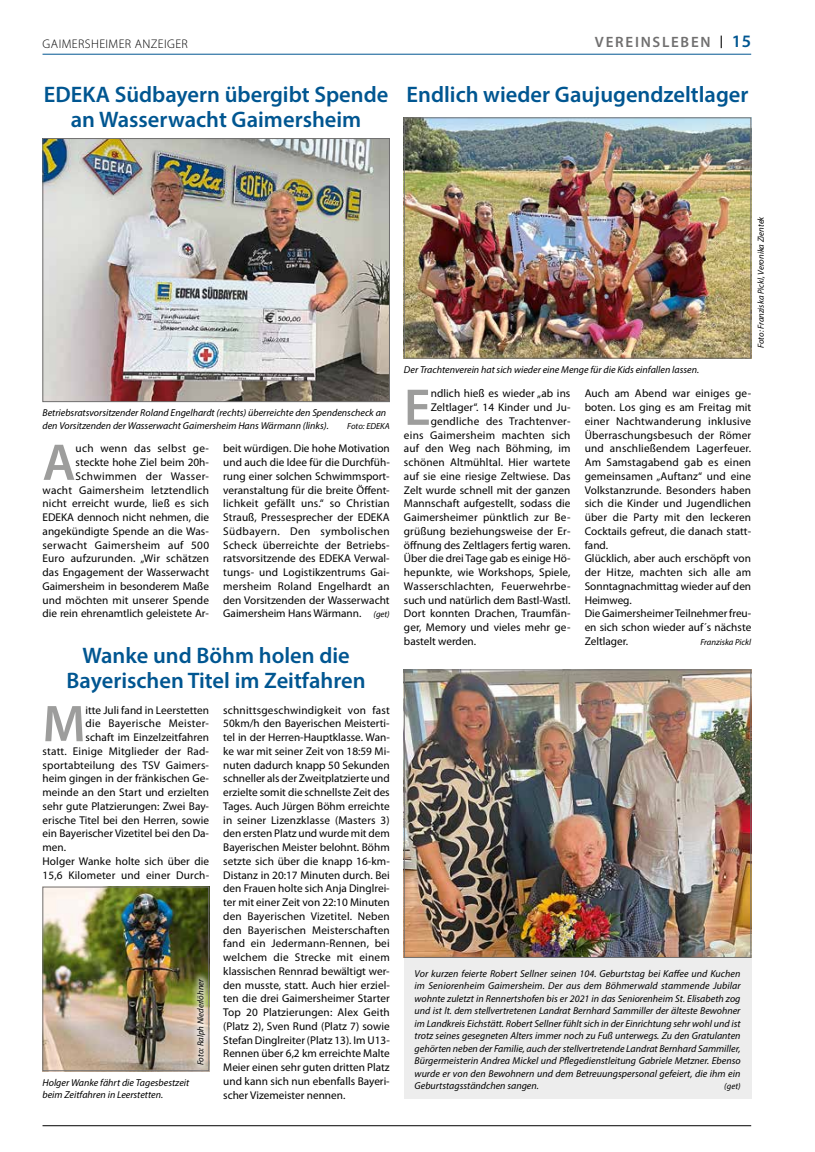
<style>
.page{position:relative;width:815px;height:1152px;background:#fff}
.page>*{position:absolute;margin:0;border:0;box-sizing:border-box;transform-origin:0 0}
.t1{font:600 52px "Myriad Pro";color:#9d9d9c}
.t2{font:600 22.5px/25px "Myriad Pro";color:#005691;text-align:center}
.t3{font:600 15px "Myriad Pro";letter-spacing:.12em;color:#706f6f}
.t4{font:300 12.5px "Myriad Pro";letter-spacing:.035em;color:#000}
.t5{font:11.25px/13.8px "Myriad Pro";letter-spacing:.01em;color:#000;text-align:justify}
.t6{font:italic 10px/12.5px "Myriad Pro";color:#000}
.t7{font:italic 8.75px "Myriad Pro";color:#000}
.s1{font-size:17.5px;color:#005691}
.s2{font-style:italic;font-size:8.75px}
</style>
<div class="page">
<hr style="left:43px;top:1125px;width:708px;height:1px;background:#000">
<div style="left:404px;top:669px;width:347px;height:429px;background:#ededed"></div>
<hr style="left:43px;top:54px;width:708px;height:1px;background:#005691">
<img style="left:45px;top:140px;width:343px;height:260px">
<div style="left:43px;top:138px;width:347px;height:264px;border:1px solid #706f6f"></div>
<img style="left:406px;top:119px;width:343px;height:237px">
<div style="left:404px;top:117px;width:347px;height:241px;border:1px solid #706f6f"></div>
<img style="left:45px;top:888px;width:162px;height:181px">
<div style="left:43px;top:886px;width:166px;height:185px;border:1px solid #706f6f"></div>
<div style="left:190px;top:970px;width:23px;height:103px;background:#fff;opacity:.75"></div>
<img style="left:406px;top:671px;width:343px;height:284px">
<div style="left:404px;top:669px;width:347px;height:288px;border:1px solid #706f6f"></div>
<p class="t4" style="left:43px;top:36px;width:147px">GAIMERSHEIMER ANZEIGER</p>
<h3 class="t3" style="left:595px;top:33px;width:158px">VEREINSLEBEN <sup>|</sup> <span class="s1">15</span></h3>
<h2 class="t2" style="left:44px;top:81px;width:346px">EDEKA Südbayern übergibt Spende an Wasserwacht Gaimersheim</h2>
<h2 class="t2" style="left:407px;top:81px;width:343px">Endlich wieder Gaujugendzeltlager</h2>
<p class="t6" style="left:404px;top:363px;width:297px">Der Trachtenverein hat sich wieder eine Menge für die Kids einfallen lassen.</p>
<p class="t7" style="left:755px;top:348px;width:133px;rotate:-90deg">Foto: Franziska Pickl, Veronika Zientek</p>
<h1 class="t1" style="left:404px;top:374px;width:28px">E</h1>
<p class="t5" style="left:431px;top:387px;width:141px">ndlich hieß es wieder „ab ins</p>
<p class="t5" style="left:585px;top:387px;width:168px;text-align:left">Auch am Abend war einiges ge&shy;boten. Los ging es am Freitag mit einer Nachtwanderung inklusive<br>Überraschungsbesuch der Römer und anschließendem Lagerfeuer.<br>Am Samstagabend gab es einen gemeinsamen „Auftanz“ und eine<br>Volkstanzrunde. Besonders haben sich die Kinder und Jugendlichen über die Party mit den leckeren<br>Cocktails gefreut, die danach statt&shy;fand.<br>Glücklich, aber auch erschöpft von der Hitze, machten sich alle am<br>Sonntagnachmittag wieder auf den<br>Heimweg.<br>Die Gaimersheimer Teilnehmer freu&shy;en sich schon wieder auf´s nächste<br>Zeltlager.</p>
<p class="t5" style="left:431px;top:401px;width:141px">Zeltlager“. 14 Kinder und Ju-</p>
<p class="t5" style="left:431px;top:414px;width:141px">gendliche des Trachtenver-</p>
<p class="t5" style="left:404px;top:428px;width:168px">eins Gaimersheim machten sich</p>
<p class="t5" style="left:404px;top:442px;width:168px">auf den Weg nach Böhming, im</p>
<p class="t5" style="left:404px;top:455px;width:168px">schönen Altmühltal. Hier wartete</p>
<p class="t5" style="left:404px;top:469px;width:168px">auf sie eine riesige Zeltwiese. Das</p>
<p class="t5" style="left:404px;top:483px;width:168px">Zelt wurde schnell mit der ganzen</p>
<p class="t5" style="left:404px;top:497px;width:168px">Mannschaft aufgestellt, sodass die</p>
<p class="t5" style="left:404px;top:510px;width:168px">Gaimersheimer pünktlich zur Be-</p>
<p class="t5" style="left:404px;top:524px;width:168px">grüßung beziehungsweise der Er-</p>
<p class="t5" style="left:404px;top:538px;width:168px">öffnung des Zeltlagers fertig waren.</p>
<p class="t5" style="left:404px;top:552px;width:168px">Über die drei Tage gab es einige Hö-</p>
<p class="t5" style="left:404px;top:565px;width:168px">hepunkte, wie Workshops, Spiele,</p>
<p class="t5" style="left:404px;top:579px;width:168px">Wasserschlachten, Feuerwehrbe-</p>
<p class="t5" style="left:404px;top:593px;width:168px">such und natürlich dem Bastl-Wastl.</p>
<p class="t5" style="left:404px;top:607px;width:168px">Dort konnten Drachen, Traumfän-</p>
<p class="t5" style="left:404px;top:620px;width:168px">ger, Memory und vieles mehr ge-</p>
<p class="t5" style="left:404px;top:634px;width:74px">bastelt werden.</p>
<p class="t6" style="left:43px;top:406px;width:345px">Betriebsratsvorsitzender Roland Engelhardt (rechts) überreichte den Spendenscheck an den Vorsitzenden der Wasserwacht Gaimersheim Hans Wärmann (links).</p>
<p class="t7" style="left:347px;top:420px;width:44px">Foto: EDEKA</p>
<p class="t5" style="left:43px;top:442px;width:168px;text-align:right">uch wenn das selbst ge&shy;steckte hohe Ziel beim 20h-<br>Schwimmen der Wasser-<br>wacht Gaimersheim letztendlich nicht erreicht wurde, ließ es sich<br>EDEKA dennoch nicht nehmen, die angekündigte Spende an die Was&shy;serwacht Gaimersheim auf 500<br>Euro aufzurunden. „Wir schätzen das Engagement der Wasserwacht<br>Gaimersheim in besonderem Maße und möchten mit unserer Spende die rein ehrenamtlich geleistete Ar-</p>
<p class="t5" style="left:223px;top:442px;width:168px">beit würdigen. Die hohe Motivation und auch die Idee für die Durchfüh&shy;rung einer solchen Schwimmsport&shy;veranstaltung für die breite Öffent&shy;lichkeit gefällt uns.“ so Christian Strauß, Pressesprecher der EDEKA Südbayern. Den symbolischen Scheck überreichte der Betriebs&shy;ratsvorsitzende des EDEKA Verwal&shy;tungs- und Logistikzentrums Gai&shy;mersheim Roland Engelhardt an den Vorsitzenden der Wasserwacht Gaimersheim Hans Wärmann. <span class="s2">(get)</span></p>
<h1 class="t1" style="left:43px;top:429px;width:35px">A</h1>
<p class="t7" style="left:700px;top:636px;width:52px">Franziska Pickl</p>
<h2 class="t2" style="left:67px;top:643px;width:301px">Wanke und Böhm holen die<br>Bayerischen Titel im Zeitfahren</h2>
<h1 class="t1" style="left:43px;top:690px;width:45px">M</h1>
<p class="t5" style="left:86px;top:703px;width:125px">itte Juli fand in Leerstetten</p>
<p class="t5" style="left:223px;top:703px;width:168px">schnittsgeschwindigkeit von fast 50km/h den Bayerischen Meisterti&shy;tel in der Herren-Hauptklasse. Wan&shy;ke war mit seiner Zeit von 18:59 Mi&shy;nuten dadurch knapp 50 Sekunden schneller als der Zweitplatzierte und erzielte somit die schnellste Zeit des Tages. Auch Jürgen Böhm erreichte in seiner Lizenzklasse (Masters 3) den ersten Platz und wurde mit dem Bayerischen Meister belohnt. Böhm setzte sich über die knapp 16-km-Distanz in 20:17 Minuten durch. Bei den Frauen holte sich Anja Dinglrei&shy;ter mit einer Zeit von 22:10 Minuten den Bayerischen Vizetitel. Neben den Bayerischen Meisterschaften fand ein Jedermann-Rennen, bei welchem die Strecke mit einem klassischen Rennrad bewältigt wer&shy;den musste, statt. Auch hier erziel&shy;ten die drei Gaimersheimer Starter Top 20 Platzierungen: Alex Geith (Platz 2), Sven Rund (Platz 7) sowie Stefan Dinglreiter (Platz 13). Im U13- Rennen über 6,2 km erreichte Malte Meier einen sehr guten dritten Platz und kann sich nun ebenfalls Bayeri&shy;scher Vizemeister nennen.</p>
<p class="t5" style="left:86px;top:717px;width:125px">die Bayerische Meister-</p>
<p class="t5" style="left:86px;top:731px;width:125px">schaft im Einzelzeitfahren</p>
<p class="t5" style="left:43px;top:744px;width:168px">statt. Einige Mitglieder der Rad-</p>
<p class="t5" style="left:43px;top:758px;width:168px">sportabteilung des TSV Gaimers-</p>
<p class="t5" style="left:43px;top:772px;width:168px">heim gingen in der fränkischen Ge-</p>
<p class="t5" style="left:43px;top:785px;width:168px">meinde an den Start und erzielten</p>
<p class="t5" style="left:43px;top:799px;width:168px">sehr gute Platzierungen: Zwei Bay-</p>
<p class="t5" style="left:43px;top:813px;width:168px">erische Titel bei den Herren, sowie</p>
<p class="t5" style="left:43px;top:827px;width:168px">ein Bayerischer Vizetitel bei den Da-</p>
<p class="t5" style="left:43px;top:840px;width:25px">men.</p>
<p class="t5" style="left:43px;top:854px;width:168px">Holger Wanke holte sich über die</p>
<p class="t5" style="left:43px;top:868px;width:168px">15,6 Kilometer und einer Durch-</p>
<p class="t7" style="left:195px;top:1065px;width:88px;rotate:-90deg">Foto: Ralph Niederlöhner</p>
<p class="t6" style="left:415px;top:967px;width:328px;text-align:justify">Vor kurzen feierte Robert Sellner seinen 104. Geburtstag bei Kaffee und Kuchen im Seniorenheim Gaimersheim. Der aus dem Böhmerwald stammende Jubilar wohnte zuletzt in Rennertshofen bis er 2021 in das Seniorenheim St. Elisabeth zog und ist lt. dem stellvertretenen Landrat Bernhard Sammiller der älteste Bewohner im Landkreis Eichstätt. Robert Sellner fühlt sich in der Einrichtung sehr wohl und ist trotz seines gesegneten Alters immer noch zu Fuß unterwegs. Zu den Gratulanten gehörten neben der Familie, auch der stellvertretende Landrat Bernhard Sammiller, Bürgermeisterin Andrea Mickel und Pflegedienstleitung Gabriele Metzner. Ebenso wurde er von den Bewohnern und dem Betreuungspersonal gefeiert, die ihm ein Geburtstagsständchen sangen.</p>
<p class="t6" style="left:43px;top:1075px;width:148px">Holger Wanke fährt die Tagesbestzeit beim Zeitfahren in Leerstetten.</p>
<p class="t7" style="left:724px;top:1081px;width:18px">(get)</p>
</div>
